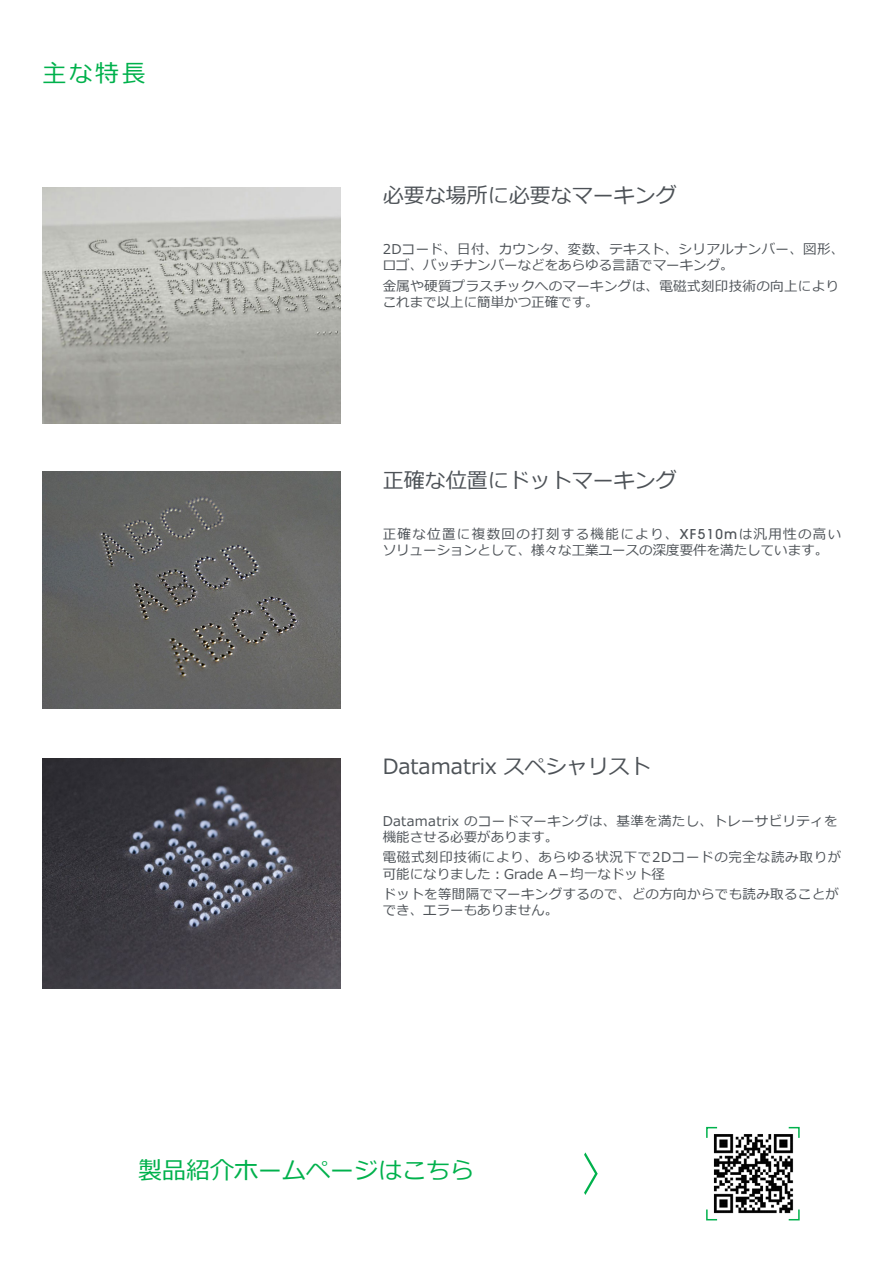
<style>
.page{position:relative;width:893px;height:1263px;background:#fff}
.page>*{position:absolute;margin:0;border:0;box-sizing:border-box;transform-origin:0 0}
.t1{font:24px "Meiryo";color:#00b14c}
.t2{font:21px "Meiryo";color:#4d5257}
.t3{font:13.5px/16.2px "Meiryo";letter-spacing:.025em;color:#4d5257}
.t4{font:13.5px/16.2px "Meiryo";color:#4d5257}
.t5{font:13.5px/16.2px "Meiryo";letter-spacing:.05em;color:#4d5257}
.s1{font-family:"Avant Garde";font-weight:500}
</style>
<div class="page">
<img style="left:43px;top:472px;width:297px;height:236px">
<img style="left:43px;top:187px;width:297px;height:236px">
<img style="left:43px;top:758px;width:297px;height:231px">
<svg style="left:584px;top:1152px;width:14px;height:43px"></svg>
<svg style="left:706px;top:1126px;width:94px;height:95px"></svg>
<img style="left:710px;top:1130px;width:85px;height:86px">
<h1 class="t1" style="left:43px;top:57px;width:105px">主な特長</h1>
<h2 class="t2" style="left:383px;top:181px;width:295px">必要な場所に必要なマーキング</h2>
<p class="t4" style="left:383px;top:242px;width:463px">2Dコード、日付、カウンタ、変数、テキスト、シリアルナンバー、図形、ロゴ、バッチナンバーなどをあらゆる言語でマーキング。</p>
<p class="t3" style="left:383px;top:278px;width:458px">金属や硬質プラスチックへのマーキングは、電磁式刻印技術の向上によりこれまで以上に簡単かつ正確です。</p>
<h2 class="t2" style="left:383px;top:465px;width:295px">正確な位置にドットマーキング</h2>
<p class="t4" style="left:383px;top:527px;width:460px">正確な位置に複数回の打刻する機能により、<span class="s1">XF510m</span>は汎用性の高いソリューションとして、様々な工業ユースの深度要件を満たしています。</p>
<h2 class="t2" style="left:383px;top:752px;width:270px">Datamatrix スペシャリスト</h2>
<p class="t3" style="left:383px;top:813px;width:456px">Datamatrix のコードマーキングは、基準を満たし、トレーサビリティを機能させる必要があります。</p>
<p class="t5" style="left:383px;top:850px;width:460px">電磁式刻印技術により、あらゆる状況下で2Dコードの完全な読み取りが可能になりました：Grade A－均一なドット径</p>
<p class="t3" style="left:383px;top:887px;width:458px">ドットを等間隔でマーキングするので、どの方向からでも読み取ることができ、エラーもありません。</p>
<h1 class="t1" style="left:138px;top:1154px;width:337px">製品紹介ホームページはこちら</h1>
</div>
